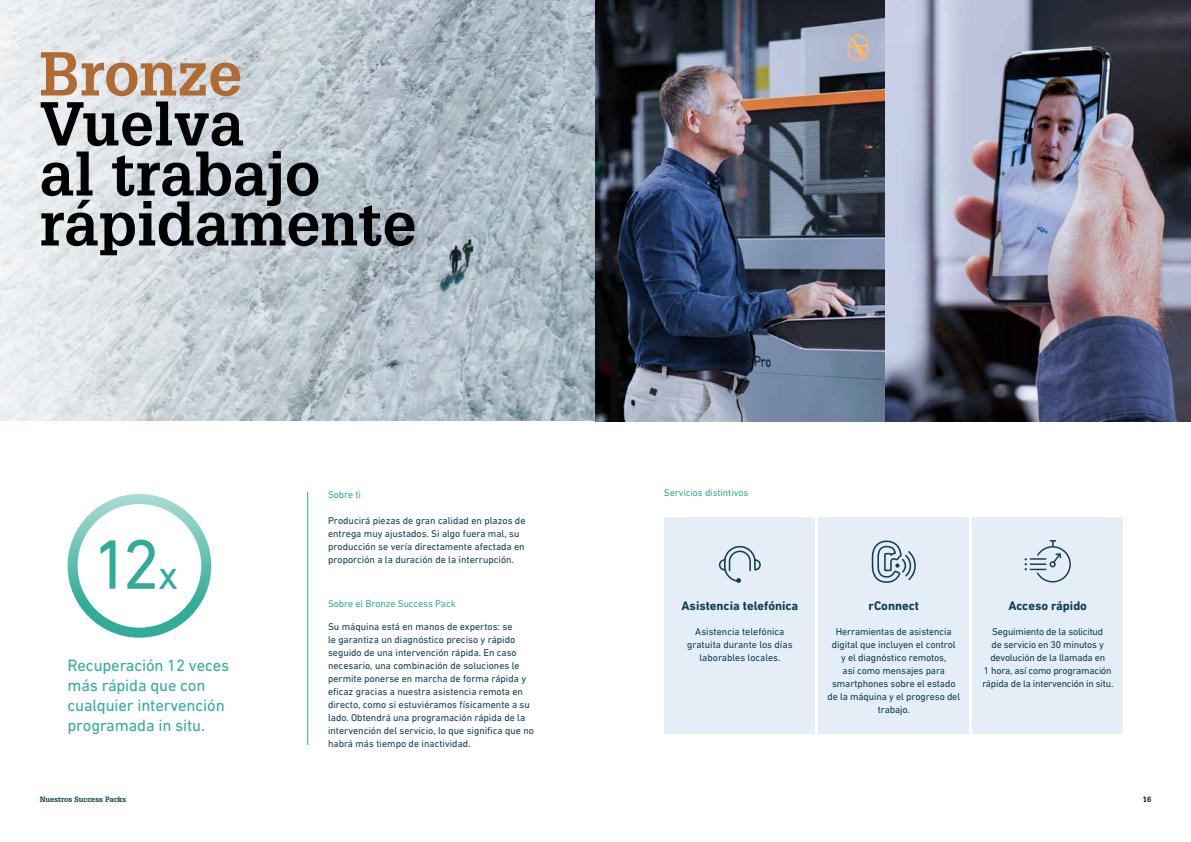
<style>
.page{position:relative;width:1191px;height:842px;background:#fff}
.page>*{position:absolute;margin:0;border:0;box-sizing:border-box;transform-origin:0 0}
.t1{font:71.2px "DIN Next W1 G";color:#31ac99}
.t2{font:700 60.4px/50px "Glypha LT Pro";color:#000}
.t3{font:700 60.4px "Glypha LT Pro";color:#af6b32}
.t4{font:16.7px/20px "DIN Next W1 G";letter-spacing:-.01em;color:#31ac99}
.t5{font:700 12.7px "DIN Next W1 G";color:#0e3d51}
.t6{font:10px/13px "DIN Next W1 G";color:#0e3d51;text-align:center}
.t7{font:10px/13px "DIN Next W1 G";letter-spacing:-.02em;color:#0e3d51;text-align:center}
.t8{font:10px "DIN Next W1 G";letter-spacing:-.01em;color:#31ac99}
.t9{font:700 7.5px "Glypha";color:#0e3d51}
.t10{font:700 7.5px "Glypha";color:#000}
.s1{font-size:42px}
.s2{color:#31ad99}
.s3{font-family:"Glypha LT Pro";color:#0d3d51}
</style>
<div class="page">
<img style="left:0;top:0;width:1191px;height:421px">
<div style="left:68px;top:494px;width:143px;height:144px;border:10px solid #31ac99;border-radius:50%"></div>
<div style="left:818px;top:517px;width:151px;height:217px;background:#e5edf7"></div>
<div style="left:664px;top:517px;width:151px;height:217px;background:#e5edf7"></div>
<div style="left:972px;top:517px;width:151px;height:217px;background:#e5edf7"></div>
<svg style="left:871px;top:540px;width:45px;height:43px"></svg>
<svg style="left:1024px;top:540px;width:47px;height:43px"></svg>
<svg style="left:718px;top:545px;width:43px;height:38px"></svg>
<hr style="left:307px;top:492px;width:1px;height:253px;background:#31ac99">
<h2 class="t3" style="left:40px;top:37px;width:204px">Bronze</h2>
<h2 class="t2" style="left:40px;top:97px;width:378px">Vuelva<br>al trabajo rápidamente</h2>
<h1 class="t1" style="left:92px;top:523px;width:88px">12<span class="s1">x</span></h1>
<h3 class="t4" style="left:67px;top:655px;width:163px">Recuperación 12 veces más rápida que con cualquier intervención programada in situ.</h3>
<p class="t8" style="left:328px;top:489px;width:35px">Sobre ti</p>
<p class="t6" style="left:328px;top:514px;width:199px;text-align:left">Producirá piezas de gran calidad en plazos de entrega muy ajustados. Si algo fuera mal, su producción se vería directamente afectada en proporción a la duración de la interrupción.</p>
<p class="t8" style="left:328px;top:598px;width:129px">Sobre el Bronze <span class="s2">Success Pack</span></p>
<p class="t6" style="left:328px;top:620px;width:207px;text-align:left">Su máquina está en manos de expertos: se<br>le garantiza un diagnóstico preciso y rápido seguido de una intervención rápida. En caso necesario, una combinación de soluciones le permite ponerse en marcha de forma rápida y eficaz gracias a nuestra asistencia remota en directo, como si estuviéramos físicamente a su lado. Obtendrá una programación rápida de la intervención del servicio, lo que significa que no habrá más tiempo de inactividad.</p>
<p class="t8" style="left:664px;top:487px;width:86px">Servicios distintivos</p>
<p class="t5" style="left:681px;top:598px;width:118px">Asistencia telefónica</p>
<p class="t6" style="left:687px;top:625px;width:107px">Asistencia telefónica gratuita durante los días laborables locales.</p>
<p class="t5" style="left:868px;top:598px;width:52px">rConnect</p>
<p class="t6" style="left:827px;top:625px;width:134px">Herramientas de asistencia digital que incluyen el control<br>y el diagnóstico remotos,<br>así como mensajes para smartphones sobre el estado de la máquina y el progreso del trabajo.</p>
<p class="t5" style="left:1008px;top:598px;width:80px">Acceso rápido</p>
<p class="t7" style="left:982px;top:625px;width:132px">Seguimiento de la solicitud<br>de servicio en 30 minutos y devolución de la llamada en<br>1 hora, así como programación rápida de la intervención in situ.</p>
<p class="t9" style="left:40px;top:795px;width:88px">Nuestros <span class="s3">Success</span> Pa<span class="s3">cks</span></p>
<p class="t10" style="left:1143px;top:795px;width:10px">16</p>
</div>
